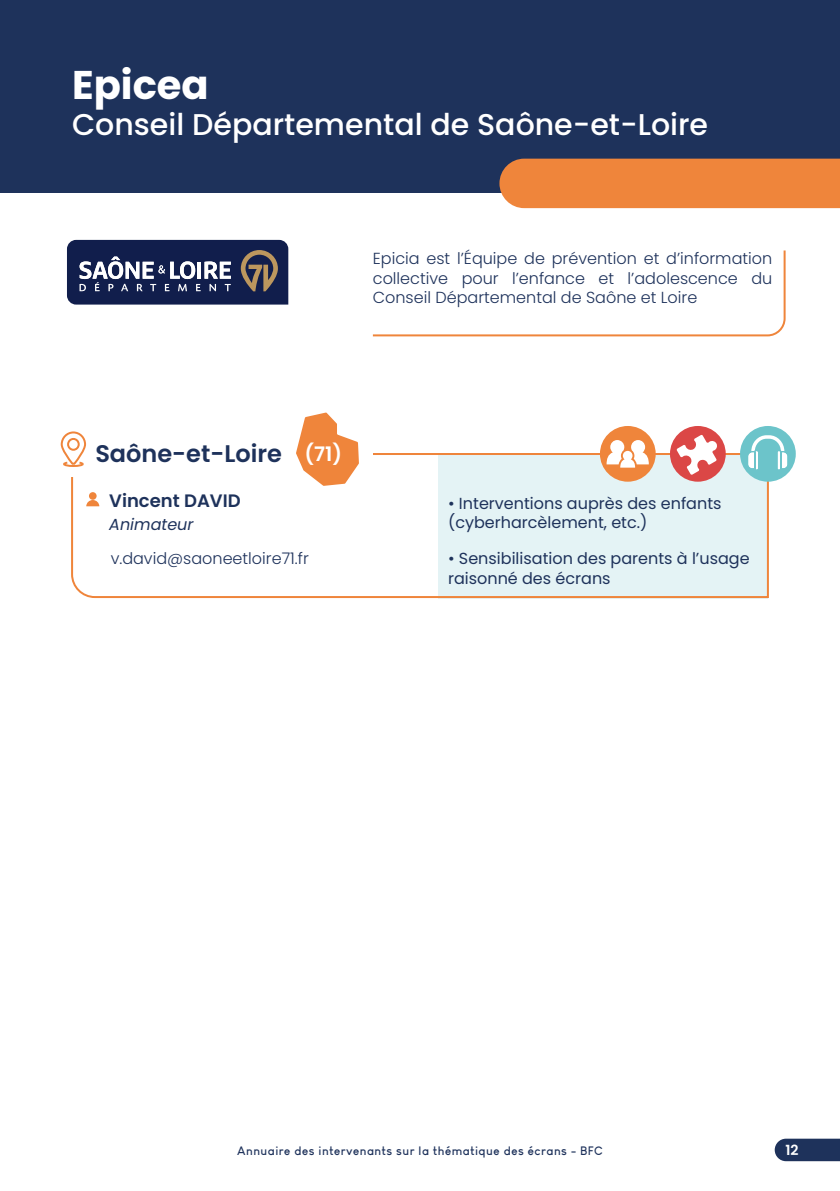
<style>
.page{position:relative;width:840px;height:1191px;background:#fff}
.page>*{position:absolute;margin:0;border:0;box-sizing:border-box;transform-origin:0 0}
.t1{font:700 40px "Poppins";color:#fff}
.t2{font:500 30px "Poppins";color:#fff}
.t3{font:600 24px "Poppins";color:#1e325b}
.t4{font:600 18px "Poppins";color:#1e325b}
.t5{font:300 16px/19.2px "Poppins";color:#1e325b;text-align:justify}
.t6{font:16px/19.2px "Poppins";color:#1e325b}
.t7{font:italic 16px "Poppins";color:#1e325b}
.t8{font:600 14px "Poppins";color:#fff}
.t9{font:700 12px "Louis George Cafe";letter-spacing:.04em;color:#1e325b}
.s1{font-size:20px;color:#fff}
</style>
<div class="page">
<svg style="left:774px;top:1138px;width:65px;height:23px"></svg>
<div style="left:0;top:0;width:839px;height:193px;background:#1e325b"></div>
<div style="left:499px;top:159px;width:340px;height:49px;background:#ef853b"></div>
<svg style="left:372px;top:250px;width:414px;height:87px"></svg>
<svg style="left:71px;top:452px;width:698px;height:147px"></svg>
<div style="left:51px;top:436px;width:321px;height:41px;background:#fff"></div>
<svg style="left:60px;top:431px;width:27px;height:36px"></svg>
<div style="left:89px;top:492px;width:8px;height:8px;background:#ef853b;border-radius:50%"></div>
<svg style="left:86px;top:500px;width:13px;height:6px"></svg>
<svg style="left:296px;top:412px;width:63px;height:74px"></svg>
<div style="left:669px;top:426px;width:56px;height:56px;background:#db4746;border-radius:50%"></div>
<svg style="left:676px;top:435px;width:41px;height:40px"></svg>
<div style="left:739px;top:426px;width:56px;height:56px;background:#6cc4ca;border-radius:50%"></div>
<svg style="left:746px;top:435px;width:42px;height:35px"></svg>
<svg style="left:67px;top:240px;width:221px;height:64px;background:#353e62"></svg>
<div style="left:599px;top:426px;width:56px;height:56px;background:#ef853b;border-radius:50%"></div>
<svg style="left:606px;top:440px;width:42px;height:27px"></svg>
<h1 class="t1" style="left:72px;top:61px;width:138px">Epicea</h1>
<h2 class="t2" style="left:72px;top:107px;width:637px">Conseil Départemental de Saône-et-Loire</h2>
<p class="t5" style="left:372px;top:249px;width:400px">Epicia est l’Équipe de prévention et d’information collective pour l’enfance et l’adolescence du Conseil Départemental de Saône et Loire</p>
<h3 class="t3" style="left:95px;top:439px;width:248px">Saône-et-Loire <span class="s1">(71)</span></h3>
<p class="t4" style="left:109px;top:490px;width:133px">Vincent DAVID</p>
<p class="t7" style="left:109px;top:515px;width:86px">Animateur</p>
<p class="t5" style="left:111px;top:548px;width:199px">v.david@saoneetloire71.fr</p>
<p class="t6" style="left:448px;top:494px;width:275px">• Interventions auprès des enfants (cyberharcèlement, etc.)</p>
<p class="t6" style="left:448px;top:549px;width:303px">• Sensibilisation des parents à l’usage raisonné des écrans</p>
<p class="t9" style="left:237px;top:1142px;width:367px">Annuaire des intervenants sur la thématique des écrans - BFC</p>
<p class="t8" style="left:784px;top:1141px;width:15px">12</p>
</div>
